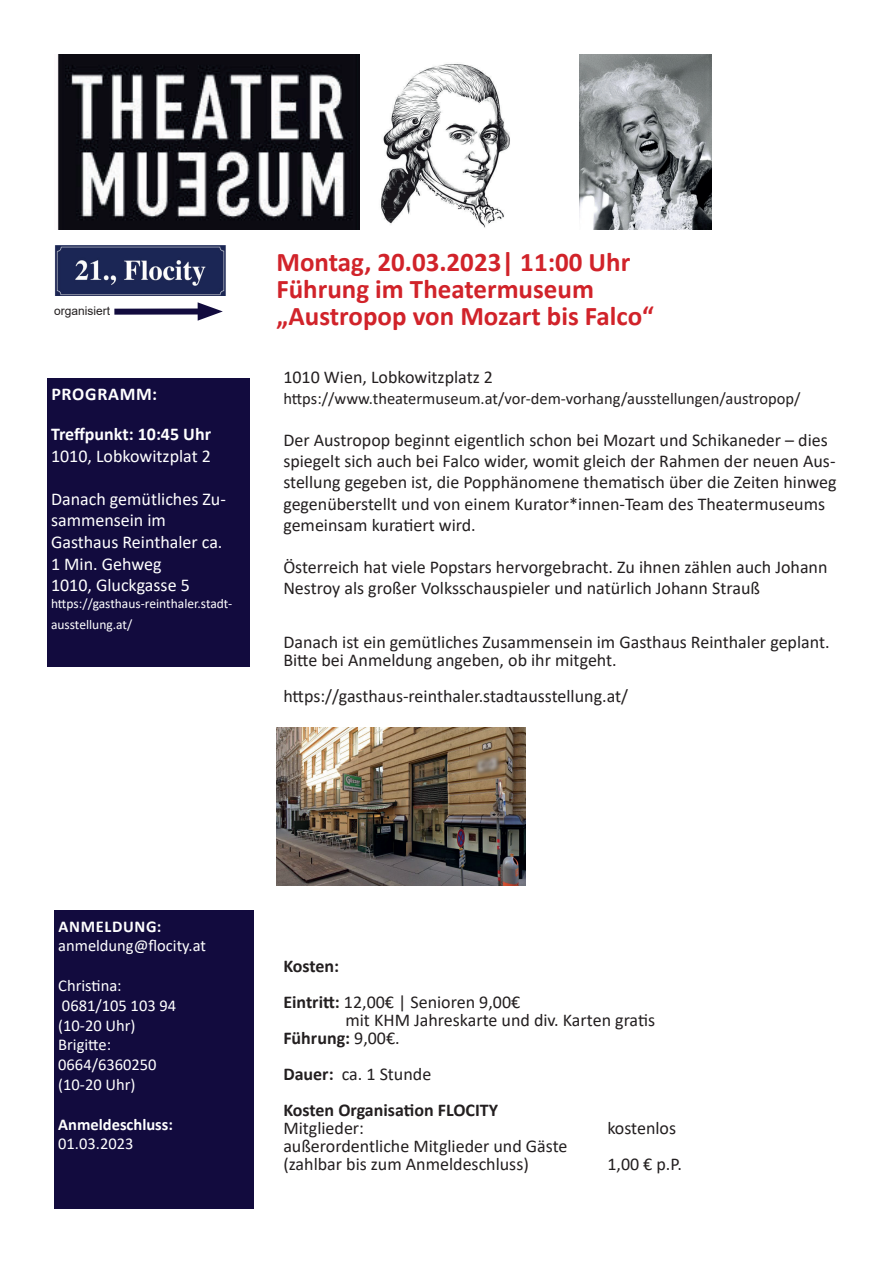
<style>
.page{position:relative;width:893px;height:1263px;background:#fff}
.page>*{position:absolute;margin:0;border:0;box-sizing:border-box;transform-origin:0 0}
.t1{font:700 27px/27px "Calibri";color:#d1232a}
.t2{font:18px/21px "Calibri";color:#231f20}
.t3{font:18px/21.6px "Calibri";color:#fff}
.t4{font:700 18px/36px "Calibri";color:#231f20}
.t5{font:700 18px "Calibri";color:#fff}
.t6{font:700 18px "Calibri";letter-spacing:.04em;color:#fff}
.t7{font:16.5px/19.8px "Calibri";color:#fff}
.t8{font:16.5px "Calibri";color:#231f20}
.t9{font:700 16.5px "Calibri";color:#fff}
.t10{font:700 16.5px "Calibri";letter-spacing:.04em;color:#fff}
.t11{font:13.5px/21.6px "Calibri";color:#fff}
.t12{font:12px "Arial";color:#231f20}
.s1{font-weight:700}
.s2{font-weight:400}
</style>
<div class="page">
<div style="left:54px;top:911px;width:200px;height:298px;background:#120b3e"></div>
<div style="left:114px;top:308px;width:94px;height:7px;background:#120b3e"></div>
<svg style="left:198px;top:302px;width:25px;height:19px"></svg>
<img style="left:54px;top:245px;width:172px;height:51px">
<div style="left:47px;top:378px;width:202px;height:289px;background:#120b3e"></div>
<img style="left:57px;top:54px;width:303px;height:176px">
<img style="left:381px;top:64px;width:129px;height:164px">
<img style="left:580px;top:54px;width:131px;height:176px">
<img style="left:276px;top:728px;width:249px;height:157px">
<p class="t12" style="left:54px;top:302px;width:58px">organisiert</p>
<p class="t6" style="left:51px;top:382px;width:107px">PROGRAMM:</p>
<p class="t5" style="left:51px;top:421px;width:162px">Treffpunkt: 10:45 Uhr</p>
<p class="t3" style="left:51px;top:444px;width:161px">1010, Lobkowitzplat 2</p>
<p class="t3" style="left:51px;top:488px;width:176px">Danach gemütliches Zu&shy;sammensein im<br>Gasthaus Reinthaler ca.<br>1 Min. Gehweg<br>1010, Gluckgasse 5</p>
<p class="t11" style="left:51px;top:592px;width:183px">https://gasthaus-reinthaler.stadt&shy;ausstellung.at/</p>
<h1 class="t1" style="left:276px;top:248px;width:379px">Montag, 20.03.2023| 11:00 Uhr<br>Führung im Theatermuseum „Austropop von Mozart bis Falco“</h1>
<p class="t2" style="left:283px;top:366px;width:211px">1010 Wien, Lobkowitzplatz 2</p>
<p class="t8" style="left:283px;top:387px;width:519px">https://www.theatermuseum.at/vor-dem-vorhang/ausstellungen/austropop/</p>
<p class="t2" style="left:283px;top:429px;width:555px">Der Austropop beginnt eigentlich schon bei Mozart und Schikaneder – dies spiegelt sich auch bei Falco wider, womit gleich der Rahmen der neuen Aus&shy;stellung gegeben ist, die Popphänomene thematisch über die Zeiten hinweg gegenüberstellt und von einem Kurator*innen-Team des Theatermuseums gemeinsam kuratiert wird.</p>
<p class="t2" style="left:283px;top:556px;width:546px">Österreich hat viele Popstars hervorgebracht. Zu ihnen zählen auch Johann<br>Nestroy als großer Volksschauspieler und natürlich Johann Strauß</p>
<p class="t2" style="left:283px;top:632px;width:548px;line-height:18px">Danach ist ein gemütliches Zusammensein im Gasthaus Reinthaler geplant.<br>Bitte bei Anmeldung angeben, ob ihr mitgeht.</p>
<p class="t2" style="left:283px;top:685px;width:346px">https://gasthaus-reinthaler.stadtausstellung.at/</p>
<p class="t10" style="left:59px;top:914px;width:104px">ANMELDUNG:</p>
<p class="t7" style="left:58px;top:936px;width:149px">anmeldung@flocity.at</p>
<p class="t7" style="left:58px;top:975px;width:119px">Christina:<br>0681/105 103 94 (10-20 Uhr)<br>Brigitte:<br>0664/6360250 (10-20 Uhr)</p>
<p class="t9" style="left:58px;top:1112px;width:116px">Anmeldeschluss:</p>
<p class="t7" style="left:58px;top:1134px;width:77px">01.03.2023</p>
<p class="t2" style="left:283px;top:947px;width:238px;line-height:36px"><span class="s1">Kosten:<br>Eintritt:</span> 12,00€ | Senioren 9,00€</p>
<p class="t2" style="left:283px;top:1010px;width:373px;line-height:18px;text-indent:62px">mit KHM Jahreskarte und div. Karten gratis<br><span class="s1">Führung:</span> 9,00€.</p>
<p class="t4" style="left:283px;top:1055px;width:216px">Dauer: <span class="s2">ca. 1 Stunde<br></span>Kosten Organisation FLOCITY</p>
<p class="t2" style="left:283px;top:1117px;width:82px">Mitglieder:</p>
<p class="t2" style="left:607px;top:1117px;width:70px">kostenlos</p>
<p class="t2" style="left:283px;top:1136px;width:286px;line-height:18px">außerordentliche Mitglieder und Gäste (zahlbar bis zum Anmeldeschluss)</p>
<p class="t2" style="left:607px;top:1153px;width:76px">1,00 € p.P.</p>
</div>
